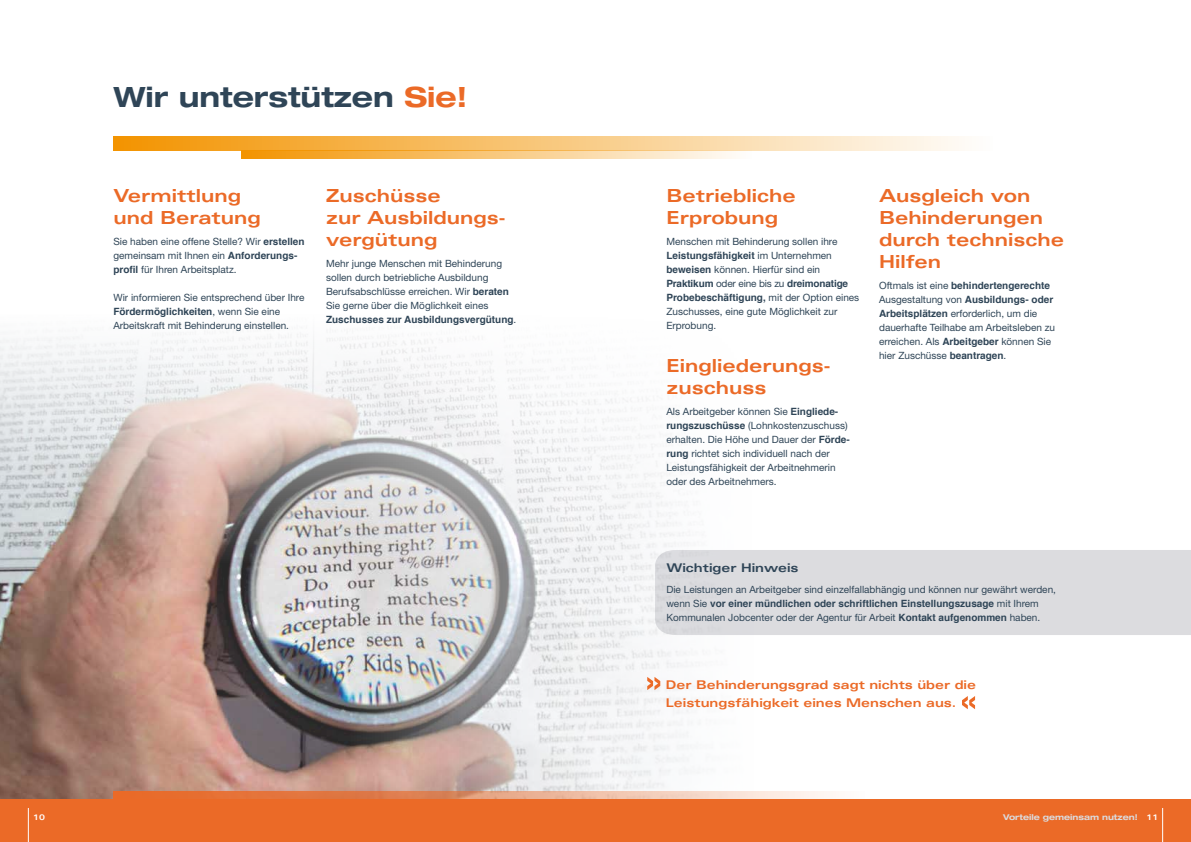
<style>
.page{position:relative;width:1191px;height:842px;background:#fff}
.page>*{position:absolute;margin:0;border:0;box-sizing:border-box;transform-origin:0 0}
.t1{font:700 expanded 28px "Helvetica Neue";color:#2f4557}
.t2{font:700 expanded 18px/22px "Univers";color:#eb6a27}
.t3{font:700 expanded 12px/18px "Univers";color:#eb6a27}
.t4{font:700 expanded 12px "Univers";color:#2f4557}
.t5{font:10px/14px "Helvetica Neue";color:#2f4557}
.t6{font:700 10px/14px "Helvetica";color:#2f4557}
.t7{font:700 expanded 8px "Helvetica Neue";color:#dbdbde}
.t8{font:700 expanded 8px "Univers";color:#fff}
.s1{color:#eb6a27}
.s2{font-family:"Helvetica";font-weight:700}
.s3{font-family:"Helvetica Neue";font-weight:400}
.s4{font-family:"Univers";color:#fff}
</style>
<div class="page">
<div style="left:754px;top:550px;width:437px;height:85px;background:#dcdcdf"></div>
<img style="left:0;top:334px;width:754px;height:465px">
<div style="left:0;top:799px;width:1191px;height:43px;background:#eb6a27"></div>
<svg style="left:113px;top:791px;width:723px;height:8px;background:#e9a17d"></svg>
<hr style="left:28px;top:808px;width:1px;height:34px;background:#fff">
<hr style="left:1162px;top:808px;width:1px;height:34px;background:#fff">
<svg style="left:113px;top:136px;width:849px;height:14px;background:#f8c679"></svg>
<svg style="left:241px;top:150px;width:510px;height:9px;background:#f8c577"></svg>
<svg style="left:647px;top:677px;width:13px;height:13px"></svg>
<svg style="left:962px;top:696px;width:13px;height:13px"></svg>
<h1 class="t1" style="left:113px;top:80px;width:355px">Wir unterstützen <span class="s1">Sie!</span></h1>
<h2 class="t2" style="left:113px;top:184px;width:149px">Vermittlung und Beratung</h2>
<p class="t5" style="left:113px;top:234px;width:193px">Sie haben eine offene Stelle? Wir <span class="s2">erstellen </span>gemeinsam mit Ihnen ein <span class="s2">Anforderungs&shy;profil</span> für Ihren Arbeitsplatz.</p>
<p class="t5" style="left:113px;top:290px;width:192px">Wir informieren Sie entsprechend über Ihre</p>
<p class="t6" style="left:113px;top:304px;width:168px">Fördermöglichkeiten<span class="s3">, wenn Sie eine</span></p>
<p class="t5" style="left:113px;top:318px;width:177px">Arbeitskraft mit Behinderung einstellen.</p>
<h2 class="t2" style="left:326px;top:184px;width:181px">Zuschüsse<br>zur Ausbildungs&shy;vergütung</h2>
<p class="t5" style="left:326px;top:256px;width:184px">Mehr junge Menschen mit Behinderung sollen durch betriebliche Ausbildung Berufsabschlüsse erreichen. Wir <span class="s2">beraten </span>Sie gerne über die Möglichkeit eines</p>
<p class="t6" style="left:326px;top:312px;width:192px">Zuschusses zur Ausbildungsvergütung<span class="s3">.</span></p>
<h2 class="t2" style="left:666px;top:184px;width:131px">Betriebliche<br>Erprobung</h2>
<p class="t5" style="left:666px;top:234px;width:172px">Menschen mit Behinderung sollen ihre</p>
<p class="t6" style="left:666px;top:248px;width:167px">Leistungsfähigkeit <span class="s3">im Unternehmen</span></p>
<p class="t5" style="left:666px;top:262px;width:155px"><span class="s2">beweisen</span> können. Hierfür sind ein</p>
<p class="t6" style="left:666px;top:276px;width:194px">Praktikum <span class="s3">oder eine bis zu</span> dreimonatige<br>Probebeschäftigung, <span class="s3">mit der Option eines</span></p>
<p class="t5" style="left:666px;top:304px;width:172px">Zuschusses, eine gute Möglichkeit zur<br>Erprobung.</p>
<h2 class="t2" style="left:666px;top:354px;width:165px">Eingliederungs&shy;zuschuss</h2>
<p class="t5" style="left:666px;top:404px;width:185px">Als Arbeitgeber können Sie <span class="s2">Eingliede&shy;rungszuschüsse</span> (Lohnkostenzuschuss) erhalten. Die Höhe und Dauer der <span class="s2">Förde&shy;rung</span> richtet sich individuell nach der Leistungsfähigkeit der Arbeitnehmerin oder des Arbeitnehmers.</p>
<h2 class="t2" style="left:879px;top:184px;width:186px">Ausgleich von<br>Behinderungen durch technische<br>Hilfen</h2>
<p class="t6" style="left:879px;top:278px;width:172px"><span class="s3">Oftmals ist eine</span> behindertengerechte</p>
<p class="t5" style="left:879px;top:292px;width:177px">Ausgestaltung von <span class="s2">Ausbildungs- oder Arbeitsplätzen</span> erforderlich, um die dauerhafte Teilhabe am Arbeitsleben zu erreichen. Als <span class="s2">Arbeitgeber</span> können Sie hier Zuschüsse <span class="s2">beantragen</span>.</p>
<p class="t4" style="left:666px;top:561px;width:134px">Wichtiger Hinweis</p>
<p class="t5" style="left:666px;top:582px;width:391px">Die Leistungen an Arbeitgeber sind einzelfallabhängig und können nur gewährt werden,</p>
<p class="t6" style="left:666px;top:596px;width:374px"><span class="s3">wenn Sie</span> vor einer mündlichen oder schriftlichen Einstellungszusage <span class="s3">mit Ihrem</span></p>
<p class="t5" style="left:666px;top:610px;width:375px">Kommunalen Jobcenter oder der Agentur für Arbeit <span class="s2">Kontakt aufgenommen</span> haben.</p>
<p class="t3" style="left:666px;top:675px;width:312px">Der Behinderungsgrad sagt nichts über die<br>Leistungsfähigkeit eines Menschen aus.</p>
<p class="t8" style="left:33px;top:813px;width:13px">10</p>
<p class="t7" style="left:1003px;top:812px;width:157px">Vorteile gemeinsam nutzen! <span class="s4">11</span></p>
</div>
